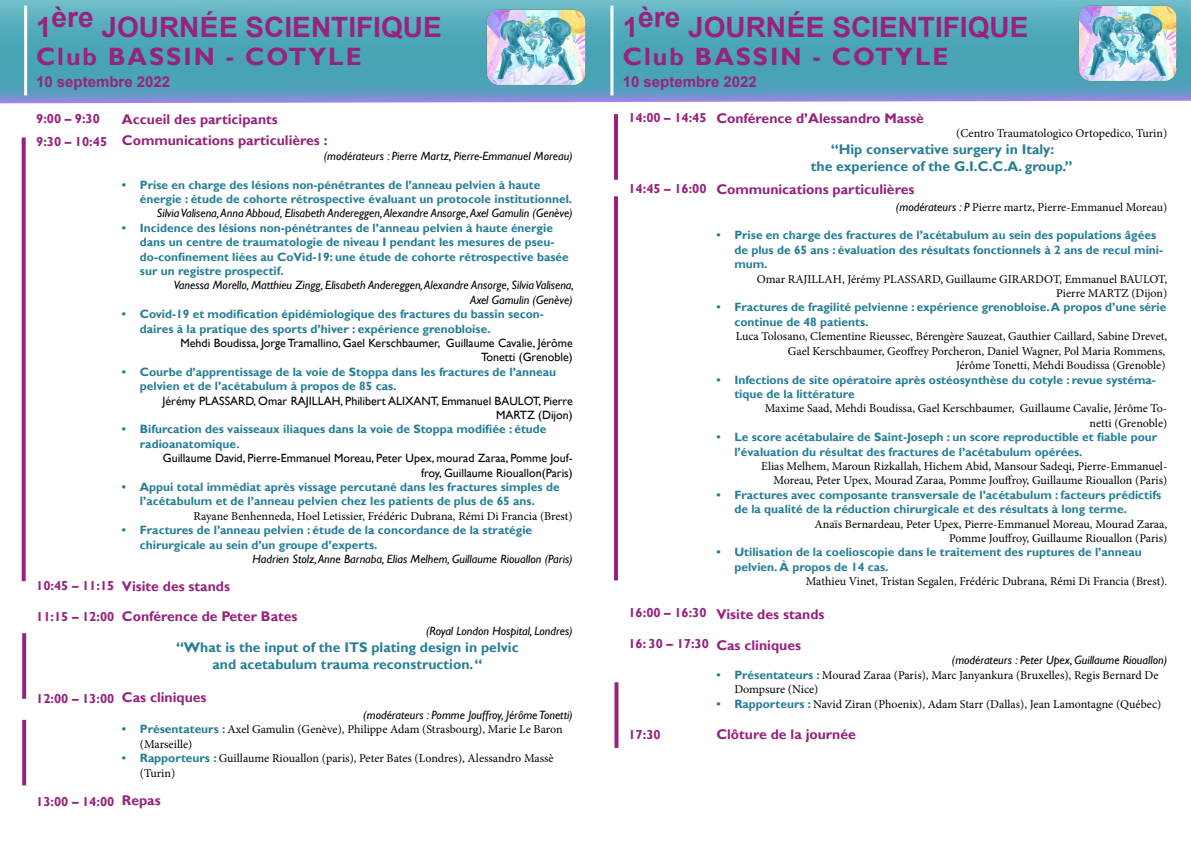
<style>
.page{position:relative;width:1191px;height:842px;background:#fff}
.page>*{position:absolute;margin:0;border:0;box-sizing:border-box;transform-origin:0 0}
.t1{font:700 28px "Arial";color:#96237d}
.t2{font:700 25px "Gill Sans";letter-spacing:.08em;color:#96237d}
.t3{font:700 15px "Arial";color:#96237d}
.t4{font:700 14px/21.6px "Gill Sans";color:#96237d}
.t5{font:700 14px/16.8px "Gill Sans";color:#267e96;text-align:center}
.t6{font:700 13px/22.8px "Gill Sans";color:#96237d}
.t7{font:700 12px/14.4px "Gill Sans";color:#267e96}
.t8{font:12px/14.4px "Minion Pro";color:#000;text-align:right}
.t9{font:italic 12px/14.4px "Gill Sans";color:#000;text-align:right}
.t10{font:12px/14.4px "Gill Sans";color:#000;text-align:right}
.s1{font-family:"Gill Sans";font-weight:700;color:#267e96}
.s2{font-family:"Gill Sans";font-style:italic}
</style>
<div class="page">
<svg style="left:0;top:0;width:1191px;height:103px;background:#59a7be"></svg>
<img style="left:484px;top:8px;width:104px;height:81px">
<hr style="left:24px;top:6px;width:3px;height:89px;background:#fff">
<svg style="left:22px;top:137px;width:4px;height:444px;background:#9e3487"></svg>
<img style="left:1075px;top:3px;width:104px;height:81px">
<hr style="left:610px;top:6px;width:3px;height:89px;background:#fff">
<svg style="left:22px;top:633px;width:4px;height:66px"></svg>
<svg style="left:22px;top:720px;width:4px;height:65px"></svg>
<hr style="left:614px;top:196px;width:4px;height:384px;background:#96237d">
<svg style="left:614px;top:682px;width:4px;height:66px"></svg>
<hr style="left:614px;top:114px;width:4px;height:66px;background:#96237d">
<h1 class="t1" style="left:36px;top:8px;width:407px">1ère JOURNÉE SCIENTIFIQUE</h1>
<p class="t3" style="left:36px;top:71px;width:136px">10 septembre 2022</p>
<h2 class="t2" style="left:36px;top:42px;width:327px">Club BASSIN - COTYLE</h2>
<p class="t6" style="left:36px;top:108px;width:73px">9:00 – 9:30<br>9:30 – 10:45</p>
<p class="t6" style="left:36px;top:574px;width:80px">10:45 – 11:15</p>
<p class="t6" style="left:36px;top:606px;width:80px">11:15 – 12:00</p>
<p class="t6" style="left:36px;top:687px;width:80px">12:00 – 13:00</p>
<p class="t6" style="left:36px;top:790px;width:80px">13:00 – 14:00</p>
<p class="t4" style="left:122px;top:109px;width:207px">Accueil des participants<br>Communications particulières :</p>
<p class="t9" style="left:324px;top:149px;width:250px">(modérateurs : Pierre Martz, Pierre-Emmanuel Moreau)</p>
<p class="t7" style="left:140px;top:178px;width:434px;text-indent:-18px">• Prise en charge des lésions non-pénétrantes de l’anneau pelvien à haute énergie : étude de cohorte rétrospective évaluant un protocole institutionnel.</p>
<p class="t9" style="left:157px;top:206px;width:417px">Silvia Valisena, Anna Abboud, Elisabeth Andereggen, Alexandre Ansorge, Axel Gamulin (Genève)</p>
<p class="t7" style="left:140px;top:221px;width:430px;text-indent:-18px">• Incidence des lésions non-pénétrantes de l’anneau pelvien à haute énergie dans un centre de traumatologie de niveau I pendant les mesures de pseu&shy;do-confinement liées au CoVid-19: une étude de cohorte rétrospective basée sur un registre prospectif.</p>
<p class="t9" style="left:174px;top:278px;width:402px">Vanessa Morello, Matthieu Zingg, Elisabeth Andereggen, Alexandre Ansorge, Silvia Valisena,<br>Axel Gamulin (Genève)</p>
<p class="t7" style="left:140px;top:307px;width:405px;text-indent:-18px">• Covid-19 et modification épidémiologique des fractures du bassin secon&shy;daires à la pratique des sports d’hiver : expérience grenobloise.</p>
<p class="t10" style="left:180px;top:336px;width:394px">Mehdi Boudissa, Jorge Tramallino, Gael Kerschbaumer, Guillaume Cavalie, Jérôme<br>Tonetti (Grenoble)</p>
<p class="t7" style="left:140px;top:365px;width:418px;text-indent:-18px">• Courbe d’apprentissage de la voie de Stoppa dans les fractures de l’anneau pelvien et de l’acétabulum à propos de 85 cas.</p>
<p class="t10" style="left:162px;top:394px;width:412px">Jérémy PLASSARD, Omar RAJILLAH, Philibert ALIXANT, Emmanuel BAULOT, Pierre<br>MARTZ (Dijon)</p>
<p class="t7" style="left:140px;top:422px;width:408px;text-indent:-18px">• Bifurcation des vaisseaux iliaques dans la voie de Stoppa modifiée : étude radioanatomique.</p>
<p class="t10" style="left:163px;top:451px;width:411px">Guillaume David, Pierre-Emmanuel Moreau, Peter Upex, mourad Zaraa, Pomme Jouf&shy;froy, Guillaume Riouallon(Paris)</p>
<p class="t7" style="left:122px;top:480px;width:439px;text-align:center">• Appui total immédiat après vissage percutané dans les fractures simples de l’acétabulum et de l’anneau pelvien chez les patients de plus de 65 ans.</p>
<p class="t8" style="left:193px;top:509px;width:381px">Rayane Benhenneda, Hoel Letissier, Frédéric Dubrana, Rémi Di Francia (Brest)</p>
<p class="t7" style="left:140px;top:523px;width:394px;text-indent:-18px">• Fractures de l’anneau pelvien : étude de la concordance de la stratégie chirurgicale au sein d’un groupe d’experts.</p>
<p class="t9" style="left:252px;top:552px;width:322px">Hadrien Stolz, Anne Barnaba, Elias Melhem, Guillaume Riouallon (Paris)</p>
<p class="t4" style="left:122px;top:571px;width:177px;line-height:30px">Visite des stands<br>Conférence de Peter Bates</p>
<p class="t9" style="left:426px;top:624px;width:148px">(Royal London Hospital, Londres)</p>
<p class="t5" style="left:176px;top:639px;width:344px">“What is the input of the ITS plating design in pelvic and acetabulum trauma reconstruction. “</p>
<p class="t4" style="left:122px;top:687px;width:86px">Cas cliniques</p>
<p class="t9" style="left:363px;top:708px;width:211px">(modérateurs : Pomme Jouffroy, Jérôme Tonetti)</p>
<p class="t8" style="left:140px;top:722px;width:424px;text-align:left;text-indent:-18px"><span class="s1">• Présentateurs :</span> Axel Gamulin (Genève), Philippe Adam (Strasbourg), Marie Le Baron (Marseille)</p>
<p class="t8" style="left:140px;top:751px;width:415px;text-align:left;text-indent:-18px"><span class="s1">• Rapporteurs :</span> Guillaume Riouallon (paris), Peter Bates (Londres), Alessandro Massè (Turin)</p>
<p class="t4" style="left:122px;top:790px;width:40px">Repas</p>
<h1 class="t1" style="left:622px;top:8px;width:407px">1ère JOURNÉE SCIENTIFIQUE</h1>
<h2 class="t2" style="left:622px;top:42px;width:327px">Club BASSIN - COTYLE</h2>
<p class="t3" style="left:622px;top:71px;width:136px">10 septembre 2022</p>
<p class="t6" style="left:628px;top:107px;width:80px">14:00 – 14:45</p>
<p class="t4" style="left:716px;top:108px;width:209px">Conférence d’Alessandro Massè</p>
<p class="t8" style="left:956px;top:126px;width:212px">(Centro Traumatologico Ortopedico, Turin)</p>
<p class="t5" style="left:811px;top:142px;width:263px">“Hip conservative surgery in Italy:<br>the experience of the G.I.C.C.A. group.”</p>
<p class="t4" style="left:716px;top:179px;width:199px">Communications particulières</p>
<p class="t8" style="left:896px;top:200px;width:273px"><span class="s2">(modérateurs : P</span> Pierre martz, Pierre-Emmanuel Moreau)</p>
<p class="t7" style="left:734px;top:229px;width:430px;text-indent:-18px">• Prise en charge des fractures de l’acétabulum au sein des populations âgées de plus de 65 ans : évaluation des résultats fonctionnels à 2 ans de recul mini&shy;mum.</p>
<p class="t8" style="left:756px;top:272px;width:412px">Omar RAJILLAH, Jérémy PLASSARD, Guillaume GIRARDOT, Emmanuel BAULOT,<br>Pierre MARTZ (Dijon)</p>
<p class="t7" style="left:734px;top:301px;width:433px;text-indent:-18px">• Fractures de fragilité pelvienne : expérience grenobloise. A propos d’une série continue de 48 patients.</p>
<p class="t8" style="left:736px;top:329px;width:433px">Luca Tolosano, Clementine Rieussec, Bérengère Sauzeat, Gauthier Caillard, Sabine Drevet,<br>Gael Kerschbaumer, Geoffrey Porcheron, Daniel Wagner, Pol Maria Rommens,<br>Jérôme Tonetti, Mehdi Boudissa (Grenoble)</p>
<p class="t7" style="left:734px;top:373px;width:423px;text-indent:-18px">• Infections de site opératoire après ostéosynthèse du cotyle : revue systéma&shy;tique de la littérature</p>
<p class="t8" style="left:765px;top:401px;width:404px">Maxime Saad, Mehdi Boudissa, Gael Kerschbaumer, Guillaume Cavalie, Jérôme To&shy;netti (Grenoble)</p>
<p class="t7" style="left:734px;top:430px;width:424px;text-indent:-18px">• Le score acétabulaire de Saint-Joseph : un score reproductible et fiable pour l’évaluation du résultat des fractures de l’acétabulum opérées.</p>
<p class="t8" style="left:761px;top:459px;width:408px">Elias Melhem, Maroun Rizkallah, Hichem Abid, Mansour Sadeqi, Pierre-Emmanuel-<br>Moreau, Peter Upex, Mourad Zaraa, Pomme Jouffroy, Guillaume Riouallon (Paris)</p>
<p class="t7" style="left:734px;top:488px;width:428px;text-indent:-18px">• Fractures avec composante transversale de l’acétabulum : facteurs prédictifs de la qualité de la réduction chirurgicale et des résultats à long terme.</p>
<p class="t8" style="left:814px;top:516px;width:354px">Anaïs Bernardeau, Peter Upex, Pierre-Emmanuel Moreau, Mourad Zaraa,<br>Pomme Jouffroy, Guillaume Riouallon (Paris)</p>
<p class="t7" style="left:734px;top:545px;width:409px;text-indent:-18px">• Utilisation de la coelioscopie dans le traitement des ruptures de l’anneau pelvien. À propos de 14 cas.</p>
<p class="t8" style="left:806px;top:574px;width:363px">Mathieu Vinet, Tristan Segalen, Frédéric Dubrana, Rémi Di Francia (Brest).</p>
<p class="t4" style="left:716px;top:604px;width:110px">Visite des stands</p>
<p class="t4" style="left:716px;top:635px;width:86px">Cas cliniques</p>
<p class="t9" style="left:951px;top:653px;width:217px">(modérateurs : Peter Upex, Guillaume Riouallon)</p>
<p class="t8" style="left:734px;top:668px;width:426px;text-align:left;text-indent:-18px"><span class="s1">• Présentateurs :</span> Mourad Zaraa (Paris), Marc Janyankura (Bruxelles), Regis Bernard De<br>Dompsure (Nice)</p>
<p class="t8" style="left:716px;top:696px;width:446px"><span class="s1">• Rapporteurs :</span> Navid Ziran (Phoenix), Adam Starr (Dallas), Jean Lamontagne (Québec)</p>
<p class="t4" style="left:716px;top:724px;width:141px">Clôture de la journée</p>
<p class="t6" style="left:628px;top:178px;width:80px">14:45 – 16:00</p>
<p class="t6" style="left:628px;top:601px;width:80px">16:00 – 16:30</p>
<p class="t6" style="left:628px;top:633px;width:82px">16: 30 – 17:30</p>
<p class="t6" style="left:628px;top:724px;width:34px">17:30</p>
</div>
